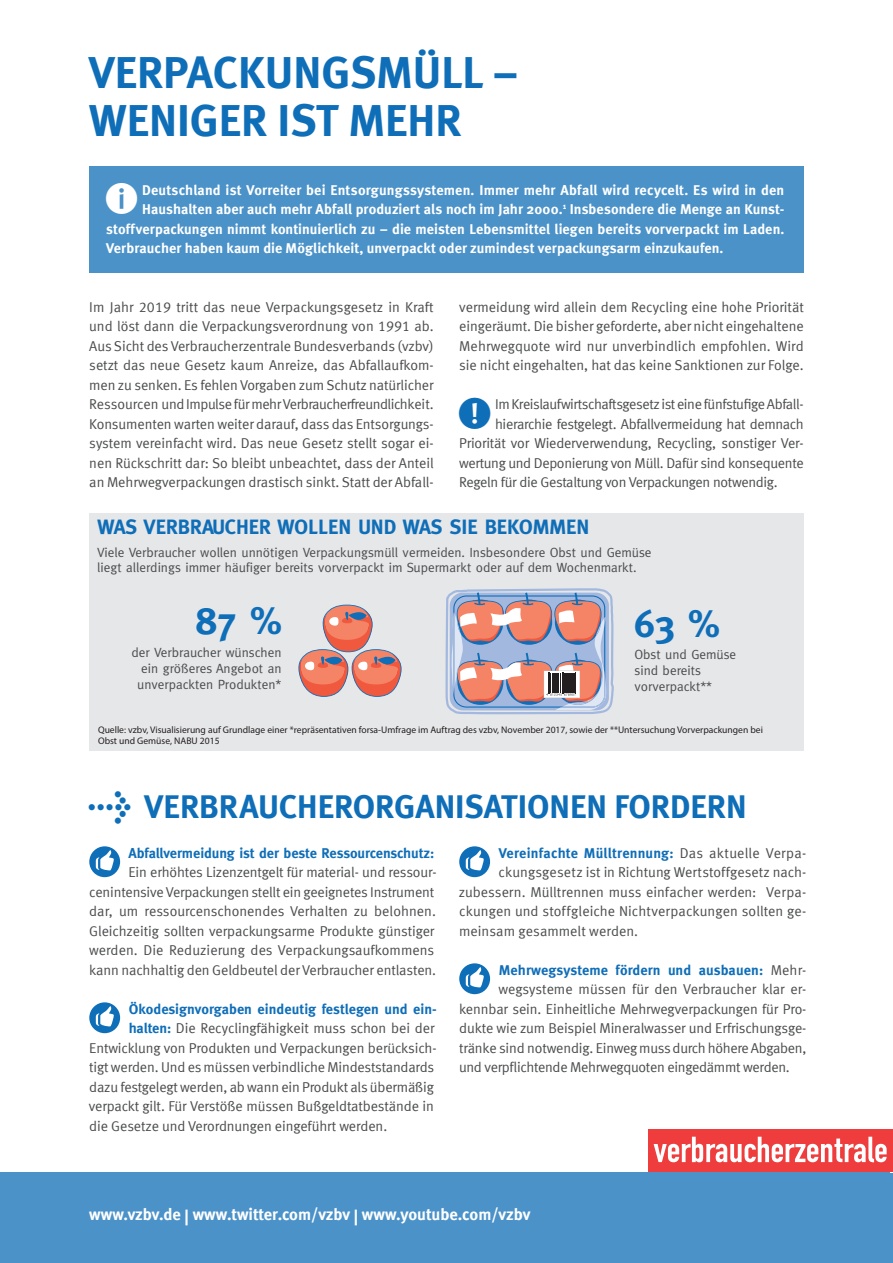
<style>
.page{position:relative;width:893px;height:1263px;background:#fff}
.page>*{position:absolute;margin:0;border:0;box-sizing:border-box;transform-origin:0 0}
.t1{font:700 45px/48px "Meta";color:#0f6eb8}
.t2{font:700 38.4px "Meta";color:#0f6eb8}
.t3{font:700 33px "Meta";letter-spacing:-.005em;color:#0f6eb8}
.t4{font:700 20.7px "Meta";color:#0f6eb8}
.t5{font:700 16.5px "Meta";color:#fff}
.t6{font:14.25px/19.5px "Meta Normal LF";letter-spacing:-.01em;color:#4b4c4d;text-align:justify}
.t7{font:700 14.25px "Meta";letter-spacing:.005em;color:#fff}
.t8{font:700 14.25px "Meta";letter-spacing:.005em;color:#0f6eb8}
.t9{font:13.35px/16px "Meta";color:#4b4c4d}
.t10{font:9.6px/11.6px "Myriad Pro";color:#231f20}
.s1{font-family:"Meta Bold Expert";font-weight:400;font-size:35.85px}
.s2{font-family:"Meta";font-weight:700;color:#0f6eb8}
.s3{font-family:"Meta Normal LF";font-weight:400;color:#4b4c4d}
</style>
<div class="page">
<div style="left:0;top:1172px;width:893px;height:91px;background:#4b92c9"></div>
<div style="left:89px;top:846px;width:31px;height:31px;background:#0f6eb8;border-radius:50%"></div>
<svg style="left:96px;top:849px;width:18px;height:21px"></svg>
<div style="left:89px;top:1002px;width:31px;height:31px;background:#0f6eb8;border-radius:50%"></div>
<svg style="left:96px;top:1005px;width:18px;height:21px"></svg>
<div style="left:459px;top:846px;width:31px;height:31px;background:#0f6eb8;border-radius:50%"></div>
<svg style="left:466px;top:849px;width:18px;height:21px"></svg>
<div style="left:459px;top:963px;width:31px;height:31px;background:#0f6eb8;border-radius:50%"></div>
<svg style="left:466px;top:966px;width:18px;height:21px"></svg>
<div style="left:89px;top:166px;width:715px;height:107px;background:#4b92c9"></div>
<div style="left:89px;top:513px;width:715px;height:237px;background:#e6e7e9"></div>
<svg style="left:298px;top:605px;width:104px;height:92px"></svg>
<svg style="left:445px;top:588px;width:169px;height:126px;background:#bba6b1"></svg>
<div style="left:648px;top:1129px;width:245px;height:43px;background:#ee3d3c"></div>
<svg style="left:654px;top:1137px;width:233px;height:25px"></svg>
<h1 class="t1" style="left:89px;top:48px;width:431px">VERPACKUNGSMÜLL –<br>WENIGER IST MEHR</h1>
<p class="t7" style="left:142px;top:181px;width:644px">Deutschland ist Vorreiter bei Entsorgungssystemen. Immer mehr Abfall wird recycelt. Es wird in den</p>
<p class="t7" style="left:142px;top:201px;width:644px">Haushalten aber auch mehr Abfall produziert als noch im Jahr 2000.<sup>1</sup> Insbesondere die Menge an Kunst-</p>
<p class="t7" style="left:106px;top:220px;width:680px">stoffverpackungen nimmt kontinuierlich zu – die meisten Lebensmittel liegen bereits vorverpackt im Laden.</p>
<p class="t7" style="left:106px;top:240px;width:619px">Verbraucher haben kaum die Möglichkeit, unverpackt oder zumindest verpackungsarm einzukaufen.</p>
<p class="t6" style="left:89px;top:297px;width:346px">Im Jahr 2019 tritt das neue Verpackungsgesetz in Kraft und löst dann die Verpackungsverordnung von 1991 ab.<br>Aus Sicht des Verbraucherzentrale Bundesverbands (vzbv) setzt das neue Gesetz kaum Anreize, das Abfallaufkom&shy;men zu senken. Es fehlen Vorgaben zum Schutz natürlicher Ressourcen und Impulse für mehr Verbraucherfreundlichkeit.<br>Konsumenten warten weiter darauf, dass das Entsorgungs&shy;system vereinfacht wird. Das neue Gesetz stellt sogar ei&shy;nen Rückschritt dar: So bleibt unbeachtet, dass der Anteil an Mehrwegverpackungen drastisch sinkt. Statt der Abfall-</p>
<p class="t6" style="left:459px;top:297px;width:346px">vermeidung wird allein dem Recycling eine hohe Priorität eingeräumt. Die bisher geforderte, aber nicht eingehaltene Mehrwegquote wird nur unverbindlich empfohlen. Wird sie nicht eingehalten, hat das keine Sanktionen zur Folge.</p>
<p class="t6" style="left:495px;top:394px;width:310px">Im Kreislaufwirtschaftsgesetz ist eine fünfstufige Abfall-</p>
<p class="t6" style="left:495px;top:414px;width:310px">hierarchie festgelegt. Abfallvermeidung hat demnach</p>
<p class="t6" style="left:459px;top:433px;width:346px">Priorität vor Wiederverwendung, Recycling, sonstiger Ver-</p>
<p class="t6" style="left:459px;top:453px;width:346px">wertung und Deponierung von Müll. Dafür sind konsequente</p>
<p class="t6" style="left:459px;top:472px;width:320px">Regeln für die Gestaltung von Verpackungen notwendig.</p>
<h3 class="t4" style="left:97px;top:515px;width:494px">WAS VERBRAUCHER WOLLEN UND WAS SIE BEKOMMEN</h3>
<p class="t9" style="left:97px;top:544px;width:556px">Viele Verbraucher wollen unnötigen Verpackungsmüll vermeiden. Insbesondere Obst und Gemüse liegt allerdings immer häufiger bereits vorverpackt im Supermarkt oder auf dem Wochenmarkt.</p>
<h2 class="t2" style="left:196px;top:599px;width:87px">87 %</h2>
<h2 class="t2" style="left:634px;top:602px;width:87px">63 %</h2>
<p class="t9" style="left:131px;top:644px;width:151px;text-align:right">der Verbraucher wünschen ein größeres Angebot an unverpackten Produkten*</p>
<p class="t9" style="left:634px;top:646px;width:103px">Obst und Gemüse sind bereits vorverpackt**</p>
<p class="t10" style="left:98px;top:724px;width:666px">Quelle: vzbv, Visualisierung auf Grundlage einer *repräsentativen forsa-Umfrage im Auftrag des vzbv, November 2017, sowie der **Untersuchung Vorverpackungen bei<br>Obst und Gemüse, NABU 2015</p>
<h3 class="t3" style="left:88px;top:787px;width:660px"><span class="s1">l</span> VERBRAUCHERORGANISATIONEN FORDERN</h3>
<p class="t8" style="left:129px;top:844px;width:307px">Abfallvermeidung ist der beste Ressourcenschutz:</p>
<p class="t6" style="left:89px;top:862px;width:349px;text-align:left;text-indent:39px">Ein erhöhtes Lizenzentgelt für material- und ressour&shy;cenintensive Verpackungen stellt ein geeignetes Instrument dar, um ressourcenschonendes Verhalten zu belohnen.<br>Gleichzeitig sollten verpackungsarme Produkte günstiger werden. Die Reduzierung des Verpackungsaufkommens kann nachhaltig den Geldbeutel der Verbraucher entlasten.</p>
<p class="t8" style="left:129px;top:1000px;width:310px">Ökodesignvorgaben eindeutig festlegen und ein-</p>
<p class="t6" style="left:89px;top:1018px;width:349px;text-align:left;text-indent:40px"><span class="s2">halten:</span> Die Recyclingfähigkeit muss schon bei der Entwicklung von Produkten und Verpackungen berücksich&shy;tigt werden. Und es müssen verbindliche Mindeststandards dazu festgelegt werden, ab wann ein Produkt als übermäßig verpackt gilt. Für Verstöße müssen Bußgeldtatbestände in die Gesetze und Verordnungen eingeführt werden.</p>
<p class="t8" style="left:499px;top:844px;width:309px">Vereinfachte Mülltrennung: <span class="s3">Das aktuelle Verpa-</span></p>
<p class="t6" style="left:459px;top:862px;width:349px;text-indent:40px">ckungsgesetz ist in Richtung Wertstoffgesetz nach&shy;zubessern. Mülltrennen muss einfacher werden: Verpa&shy;ckungen und stoffgleiche Nichtverpackungen sollten ge&shy;meinsam gesammelt werden.</p>
<p class="t8" style="left:499px;top:961px;width:309px">Mehrwegsysteme fördern und ausbauen: <span class="s3">Mehr-</span></p>
<p class="t6" style="left:459px;top:979px;width:349px;text-indent:39px">wegsysteme müssen für den Verbraucher klar er&shy;kennbar sein. Einheitliche Mehrwegverpackungen für Pro&shy;dukte wie zum Beispiel Mineralwasser und Erfrischungsge&shy;tränke sind notwendig. Einweg muss durch höhere Abgaben, und verpflichtende Mehrwegquoten eingedämmt werden.</p>
<p class="t5" style="left:89px;top:1204px;width:443px">www.vzbv.de | www.twitter.com/vzbv | www.youtube.com/vzbv</p>
</div>
